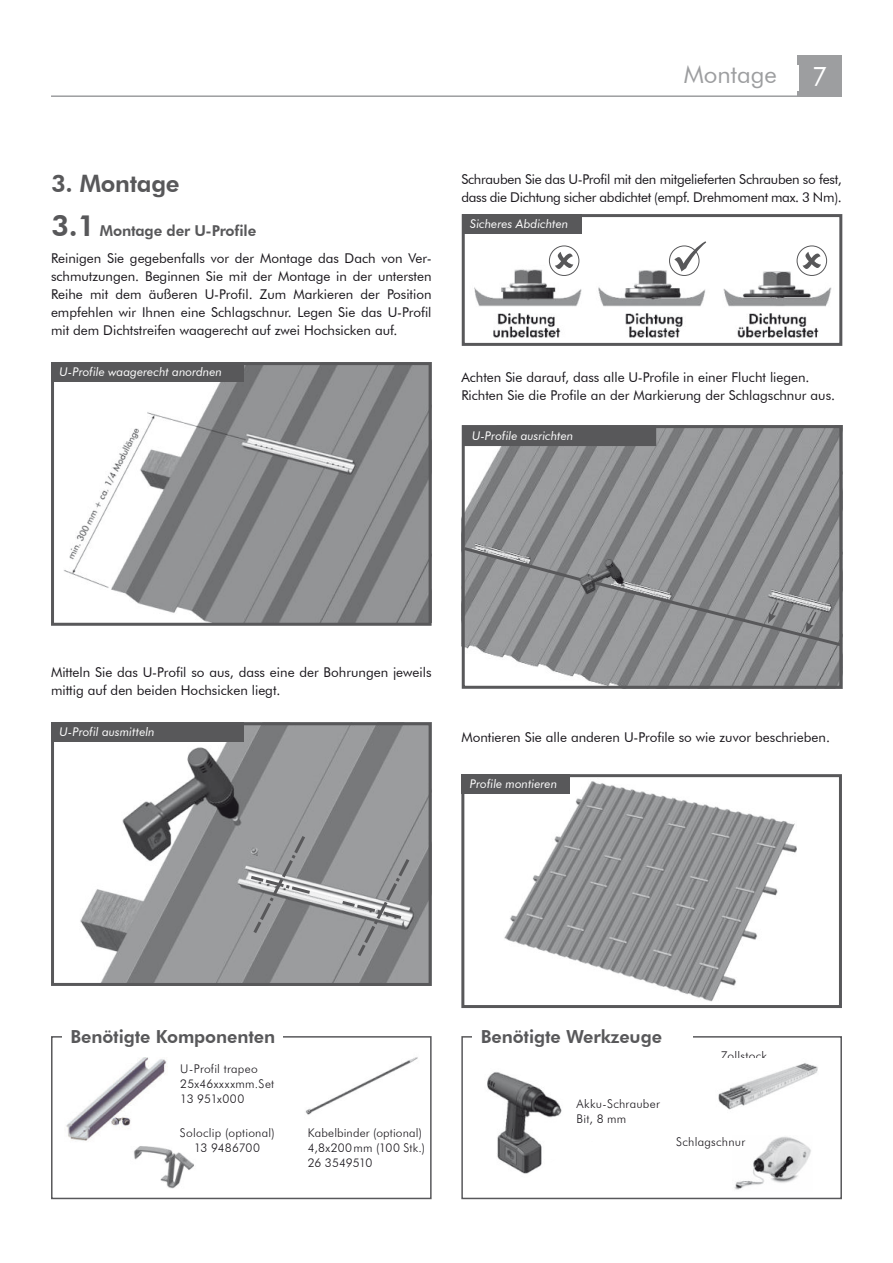
<style>
.page{position:relative;width:893px;height:1263px;background:#fff}
.page>*{position:absolute;margin:0;border:0;box-sizing:border-box;transform-origin:0 0}
.t1{font:27px "Futura BT";color:#fff}
.t2{font:800 24px "Futura BT";letter-spacing:-.01em;color:#58585a}
.t3{font:24px "Futura BT";color:#9d9ea0}
.t4{font:800 18px "Futura BT";letter-spacing:-.005em;color:#58585a}
.t5{font:800 15px "Futura BT";letter-spacing:-.01em;color:#58585a}
.t6{font:13.5px/18px "Futura BT";color:#1a171c}
.t7{font:13.5px/18px "Futura BT";letter-spacing:-.02em;color:#1a171c}
.t8{font:300 12px/15px "Futura BT";letter-spacing:.02em;color:#1a171c}
.t9{font:italic 12px "Futura BT";color:#fff}
.s1{font-size:29.25px}
</style>
<div class="page">
<div style="left:798px;top:55px;width:44px;height:42px;background:#9d9ea0"></div>
<hr style="left:51px;top:95px;width:791px;height:2px;background:#9d9ea0">
<div style="left:461px;top:1036px;width:381px;height:163px;border:2px solid #58585a"></div>
<img style="left:55px;top:366px;width:373px;height:256px">
<div style="left:51px;top:362px;width:381px;height:264px;border:3px solid #58585a"></div>
<div style="left:51px;top:362px;width:193px;height:19px;background:#58585a"></div>
<img style="left:55px;top:726px;width:373px;height:256px">
<div style="left:51px;top:722px;width:381px;height:264px;border:3px solid #58585a"></div>
<div style="left:51px;top:722px;width:193px;height:19px;background:#58585a"></div>
<svg style="left:248px;top:833px;width:65px;height:103px;background:#97989a"></svg>
<svg style="left:339px;top:856px;width:73px;height:103px;background:#999a9b"></svg>
<img style="left:470px;top:223px;width:362px;height:115px">
<div style="left:462px;top:214px;width:380px;height:132px;border:3px solid #58585a"></div>
<div style="left:462px;top:214px;width:119px;height:19px;background:#58585a"></div>
<svg style="left:669px;top:246px;width:30px;height:29px"></svg>
<div style="left:669px;top:245px;width:30px;height:31px;border:1px solid #58585a;border-radius:50%"></div>
<svg style="left:674px;top:241px;width:32px;height:31px"></svg>
<div style="left:549px;top:246px;width:30px;height:29px;background:#fff;border-radius:50%"></div>
<div style="left:549px;top:245px;width:30px;height:31px;border:1px solid #58585a;border-radius:50%"></div>
<svg style="left:555px;top:252px;width:18px;height:17px"></svg>
<svg style="left:797px;top:246px;width:30px;height:29px"></svg>
<div style="left:797px;top:245px;width:30px;height:31px;border:1px solid #58585a;border-radius:50%"></div>
<svg style="left:802px;top:252px;width:19px;height:17px"></svg>
<img style="left:466px;top:429px;width:372px;height:256px">
<div style="left:462px;top:425px;width:380px;height:264px;border:3px solid #58585a"></div>
<div style="left:463px;top:426px;width:192px;height:19px;background:#58585a"></div>
<div style="left:462px;top:425px;width:194px;height:21px;border:2px solid #58585a"></div>
<img style="left:479px;top:781px;width:318px;height:221px">
<div style="left:461px;top:774px;width:381px;height:234px;border:3px solid #58585a"></div>
<div style="left:461px;top:774px;width:109px;height:19px;background:#58585a"></div>
<img style="left:734px;top:1136px;width:77px;height:54px">
<img style="left:718px;top:1063px;width:100px;height:47px">
<img style="left:305px;top:1057px;width:113px;height:58px">
<img style="left:487px;top:1072px;width:75px;height:102px">
<div style="left:51px;top:1036px;width:381px;height:163px;border:2px solid #58585a"></div>
<div style="left:472px;top:1021px;width:221px;height:30px;background:#fff"></div>
<div style="left:62px;top:1021px;width:221px;height:30px;background:#fff"></div>
<img style="left:66px;top:1057px;width:101px;height:84px">
<img style="left:130px;top:1140px;width:64px;height:49px">
<svg style="left:461px;top:545px;width:123px;height:38px;background:#8d8e90"></svg>
<svg style="left:592px;top:579px;width:251px;height:69px;background:#8e8f91"></svg>
<h2 class="t3" style="left:684px;top:65px;width:95px">Montage</h2>
<h1 class="t1" style="left:812px;top:66px;width:17px">7</h1>
<h2 class="t2" style="left:51px;top:173px;width:130px">3. Montage</h2>
<p class="t5" style="left:51px;top:225px;width:207px"><span class="s1">3.1</span> Montage der U-Profile</p>
<p class="t6" style="left:51px;top:250px;width:382px;text-align:justify">Reinigen Sie gegebenfalls vor der Montage das Dach von Ver&shy;schmutzungen. Beginnen Sie mit der Montage in der untersten Reihe mit dem äußeren U-Profil. Zum Markieren der Position empfehlen wir Ihnen eine Schlagschnur. Legen Sie das U-Profil mit dem Dichtstreifen waagerecht auf zwei Hochsicken auf.</p>
<p class="t9" style="left:60px;top:367px;width:164px">U-Profile waagerecht anordnen</p>
<p class="t7" style="left:461px;top:171px;width:382px">Schrauben Sie das U-Profil mit den mitgelieferten Schrauben so fest, dass die Dichtung sicher abdichtet (empf. Drehmoment max. 3 Nm).</p>
<p class="t9" style="left:470px;top:219px;width:100px">Sicheres Abdichten</p>
<p class="t6" style="left:461px;top:369px;width:375px">Achten Sie darauf, dass alle U-Profile in einer Flucht liegen.<br>Richten Sie die Profile an der Markierung der Schlagschnur aus.</p>
<p class="t9" style="left:472px;top:431px;width:103px">U-Profile ausrichten</p>
<p class="t6" style="left:51px;top:664px;width:382px">Mitteln Sie das U-Profil so aus, dass eine der Bohrungen jeweils mittig auf den beiden Hochsicken liegt.</p>
<p class="t9" style="left:60px;top:727px;width:97px">U-Profil ausmitteln</p>
<p class="t6" style="left:461px;top:729px;width:370px">Montieren Sie alle anderen U-Profile so wie zuvor beschrieben.</p>
<p class="t9" style="left:470px;top:779px;width:89px">Profile montieren</p>
<h3 class="t4" style="left:70px;top:1029px;width:206px">Benötigte Komponenten</h3>
<h3 class="t4" style="left:481px;top:1029px;width:183px">Benötigte Werkzeuge</h3>
<p class="t8" style="left:180px;top:1062px;width:95px">U-Profil trapeo<br>25x46xxxxmm.Set<br>13 951x000</p>
<p class="t8" style="left:180px;top:1126px;width:97px;text-align:center">Soloclip (optional)<br>13 9486700</p>
<p class="t8" style="left:308px;top:1126px;width:119px">Kabelbinder (optional)<br>4,8x200 mm (100 Stk.)<br>26 3549510</p>
<p class="t8" style="left:577px;top:1097px;width:85px">Akku-Schrauber<br>Bit, 8 mm</p>
<p class="t8" style="left:721px;top:1050px;width:48px">Zollstock</p>
<p class="t8" style="left:676px;top:1135px;width:70px">Schlagschnur</p>
</div>
